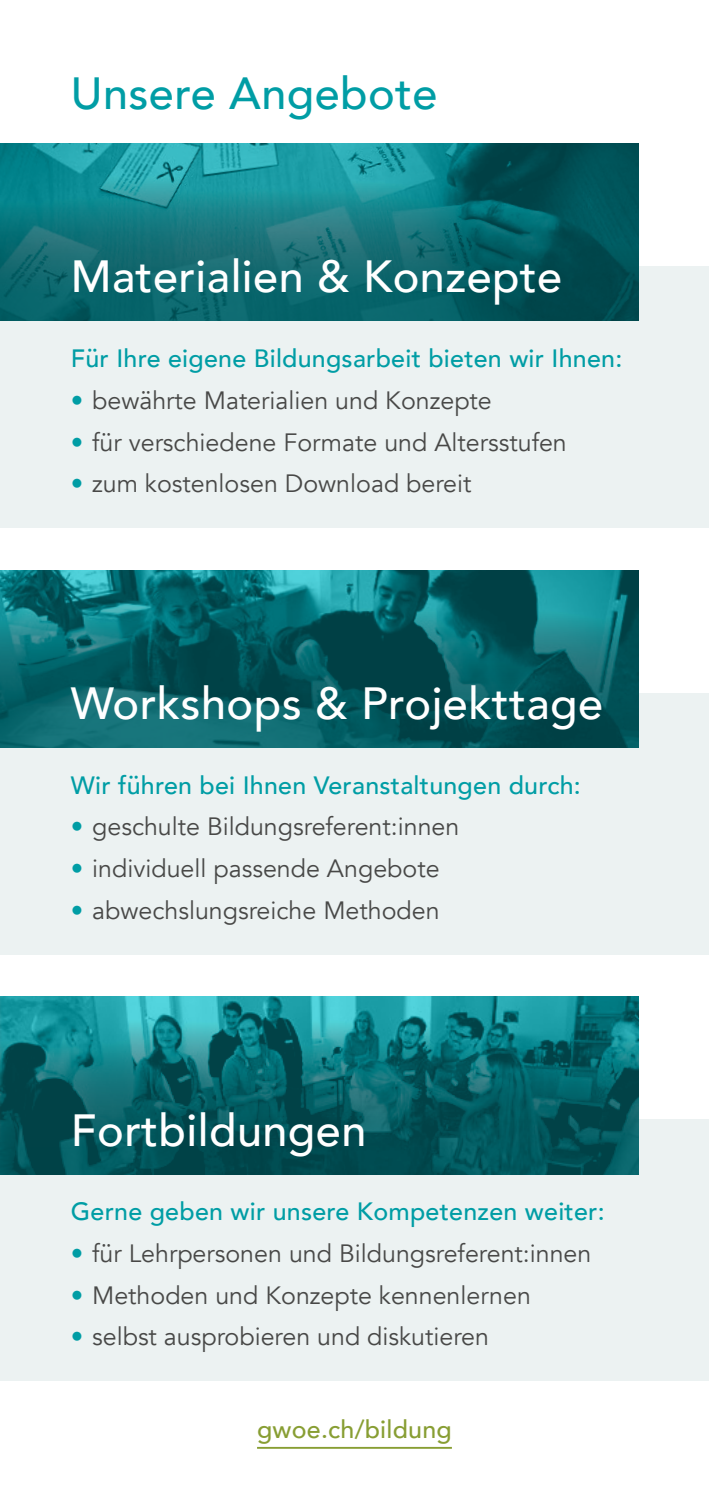
<style>
.page{position:relative;width:709px;height:1489px;background:#fff}
.page>*{position:absolute;margin:0;border:0;box-sizing:border-box;transform-origin:0 0}
.t1{font:500 45px "Avenir";letter-spacing:.01em;color:#fff}
.t2{font:500 45px "Avenir";letter-spacing:.01em;color:#009da5}
.t3{font:25px "Avenir";color:#484847}
.t4{font:500 25px "Avenir";letter-spacing:.01em;color:#009da5}
.t5{font:500 25px "Avenir";letter-spacing:.01em;color:#889e33}
.s1{color:#009da5}
</style>
<div class="page">
<div style="left:0;top:1119px;width:709px;height:261px;background:#ecf2f2"></div>
<div style="left:0;top:693px;width:709px;height:261px;background:#ecf2f2"></div>
<div style="left:0;top:266px;width:709px;height:261px;background:#ecf2f2"></div>
<hr style="left:257px;top:1446px;width:195px;height:2px;background:#889e33">
<img style="left:0;top:144px;width:638px;height:11px">
<img style="left:0;top:570px;width:638px;height:12px">
<img style="left:0;top:996px;width:638px;height:12px">
<svg style="left:0;top:155px;width:638px;height:166px;background:#0e6f75"></svg>
<svg style="left:0;top:582px;width:638px;height:165px;background:#086066"></svg>
<svg style="left:0;top:1008px;width:638px;height:165px;background:#09656c"></svg>
<h1 class="t2" style="left:71px;top:54px;width:368px">Unsere Angebote</h1>
<h1 class="t1" style="left:71px;top:238px;width:493px">Materialien &amp; Konzepte</h1>
<p class="t4" style="left:71px;top:337px;width:553px">Für Ihre eigene Bildungsarbeit bieten wir Ihnen:</p>
<p class="t3" style="left:71px;top:385px;width:422px"><span class="s1">•</span> bewährte Materialien und Konzepte</p>
<p class="t3" style="left:71px;top:427px;width:497px"><span class="s1">•</span> für verschiedene Formate und Altersstufen</p>
<p class="t3" style="left:71px;top:468px;width:402px"><span class="s1">•</span> zum kostenlosen Download bereit</p>
<h1 class="t1" style="left:71px;top:664px;width:534px">Workshops &amp; Projekttage</h1>
<p class="t4" style="left:71px;top:763px;width:511px">Wir führen bei Ihnen Veranstaltungen durch:</p>
<p class="t3" style="left:71px;top:812px;width:390px"><span class="s1">•</span> geschulte Bildungsreferent:innen</p>
<p class="t3" style="left:71px;top:853px;width:370px"><span class="s1">•</span> individuell passende Angebote</p>
<p class="t3" style="left:71px;top:895px;width:370px"><span class="s1">•</span> abwechslungsreiche Methoden</p>
<h1 class="t1" style="left:71px;top:1091px;width:297px">Fortbildungen</h1>
<p class="t4" style="left:71px;top:1189px;width:535px">Gerne geben wir unsere Kompetenzen weiter:</p>
<p class="t3" style="left:71px;top:1238px;width:522px"><span class="s1">•</span> für Lehrpersonen und Bildungsreferent:innen</p>
<p class="t3" style="left:71px;top:1280px;width:461px"><span class="s1">•</span> Methoden und Konzepte kennenlernen</p>
<p class="t3" style="left:71px;top:1321px;width:419px"><span class="s1">•</span> selbst ausprobieren und diskutieren</p>
<p class="t5" style="left:257px;top:1407px;width:196px">gwoe.ch/bildung</p>
</div>
